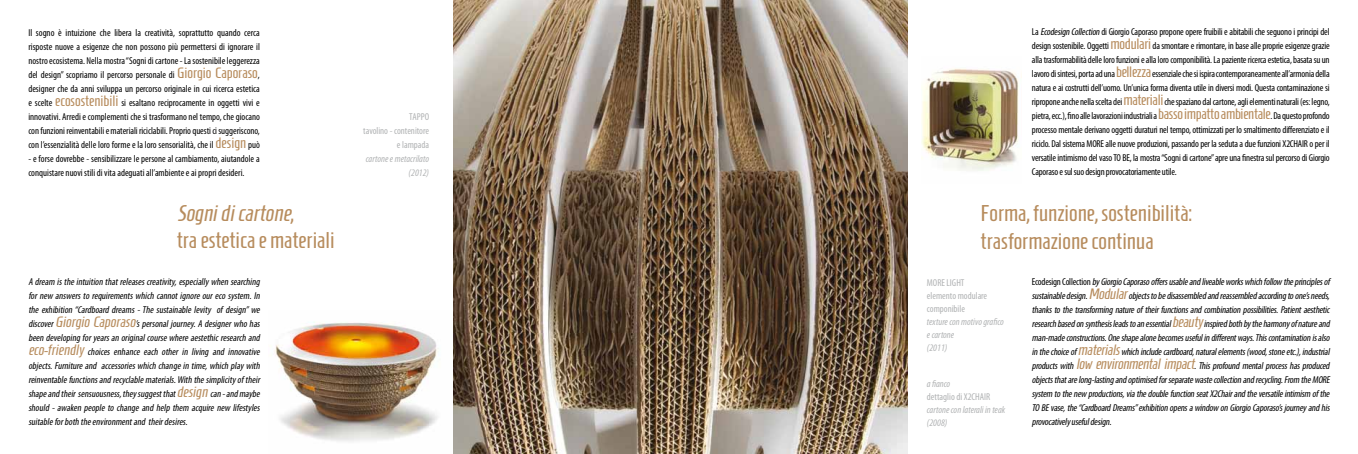
<style>
.page{position:relative;width:1358px;height:454px;background:#fff}
.page>*{position:absolute;margin:0;border:0;box-sizing:border-box;transform-origin:0 0}
.t1{font:22.8px/27.4px "Homenaje";color:#b78c5d}
.t2{font:condensed 10px/14px "Myriad Pro";color:#000;text-align:justify}
.t3{font:italic condensed 10px/14px "Myriad Pro";letter-spacing:-.02em;color:#000;text-align:justify}
.t4{font:italic condensed 10px/13px "Myriad Pro";color:#b1b3b4}
.t5{font:condensed 10px/14px "Myriad Pro";color:#b1b3b4;text-align:right}
.s1{font-family:"Homenaje";font-stretch:normal;font-size:15px;color:#b78c5d}
.s2{font-style:italic}
.s3{font-style:normal}
</style>
<div class="page">
<img style="left:922px;top:68px;width:97px;height:103px">
<img style="left:275px;top:311px;width:179px;height:143px">
<img style="left:454px;top:0;width:453px;height:454px">
<p class="t2" style="left:28px;top:25px;width:233px">Il sogno è intuizione che libera la creatività, soprattutto quando cerca risposte nuove a esigenze che non possono più permettersi di ignorare il nostro ecosistema. Nella mostra “Sogni di cartone - La sostenibile leggerezza del design” scopriamo il percorso personale di <span class="s1">Giorgio Caporaso</span>, designer che da anni sviluppa un percorso originale in cui ricerca estetica e scelte <span class="s1">ecosostenibili</span> si esaltano reciprocamente in oggetti vivi e innovativi. Arredi e complementi che si trasformano nel tempo, che giocano con funzioni reinventabili e materiali riciclabili. Proprio questi ci suggeriscono, con l’essenzialità delle loro forme e la loro sensorialità, che il <span class="s1">design</span> può</p>
<p class="t2" style="left:28px;top:151px;width:233px">- e forse dovrebbe - sensibilizzare le persone al cambiamento, aiutandole a conquistare nuovi stili di vita adeguati all’ambiente e ai propri desideri.</p>
<h1 class="t1" style="left:177px;top:199px;width:159px"><span class="s2">Sognidicartone</span>,<br>tra estetica e materiali</h1>
<p class="t5" style="left:363px;top:110px;width:67px">TAPPO<br>tavolino - contenitore e lampada</p>
<p class="t4" style="left:366px;top:152px;width:65px;line-height:14px;text-align:right">cartone e metacrilato (2012)</p>
<p class="t2" style="left:1032px;top:25px;width:299px">La <span class="s2">EcodesignCollection</span>di Giorgio Caporaso propone opere fruibili e abitabili che seguono i principi del design sostenibile. Oggetti <span class="s1">modulari</span> da smontare e rimontare, in base alle proprie esigenze grazie alla trasformabilità delle loro funzioni e alla loro componibilità. La paziente ricerca estetica, basata su un lavoro di sintesi, porta ad una <span class="s1">bellezza</span> essenziale che si ispira contemporaneamente all’armonia della natura e ai costrutti dell’uomo. Un’unica forma diventa utile in diversi modi. Questa contaminazione si ripropone anche nella scelta dei <span class="s1">materiali</span> che spaziano dal cartone, agli elementi naturali (es: legno, pietra, ecc.), fino alle lavorazioni industriali a <span class="s1">basso impatto ambientale</span>. Da questo profondo processo mentale derivano oggetti duraturi nel tempo, ottimizzati per lo smaltimento differenziato e il riciclo. Dal sistema MORE alle nuove produzioni, passando per la seduta a due funzioni X2CHAIR o per il versatile intimismo del vaso TO BE, la mostra “Sogni di cartone” apre una finestra sul percorso di Giorgio Caporaso e sul suo design provocatoriamente utile.</p>
<h1 class="t1" style="left:981px;top:199px;width:213px">Forma, funzione, sostenibilità: trasformazione continua</h1>
<p class="t3" style="left:28px;top:275px;width:235px">A dream istheintuition thatreleasescreativity,especiallywhen searching fornew answersto requirementswhich cannotignoreoureco system.In the exhibition “Cardboard dreams -The sustainable levity of design”we discover<span class="s1">Giorgio Caporaso</span>’spersonaljourney.A designerwho has been developing foryearsan originalcoursewhereaestethicresearch and <span class="s1">eco-friendly</span> choices enhance each other in living and innovative objects.Furnitureand accessorieswhich changein time,which playwith reinventablefunctionsand recyclablematerials.With thesimplicityof their shapeand theirsensuousness,theysuggestthat<span class="s1">design</span> can -and maybe should - awaken people to change and help them acquire new lifestyles suitableforboth theenvironmentand theirdesires.</p>
<p class="t3" style="left:1032px;top:275px;width:301px;text-align:left"><span class="s3">E c o d e s i g n C o l l e c t i o n</span> byGiorgioCaporasooffersusableandliveableworkswhichfollow theprinciplesof sustainabledesign.<span class="s1">Modular</span>objectstobedisassembledandreassembledaccordingtoone’sneeds, thankstothetransformingnatureof theirfunctionsandcombinationpossibilities.Patientaesthetic researchbasedonsynthesisleadstoanessential<span class="s1">beauty</span>inspiredbothbytheharmonyof natureand man-madeconstructions.Oneshapealonebecomesusefulindifferentways.Thiscontaminationisalso inthechoiceof <span class="s1">materials</span>whichincludecardboard,naturalelements(wood,stoneetc.),industrial products with <span class="s1">low environmentalimpact</span>.This profound mental process has produced objectsthatarelong-lastingandoptimisedforseparatewastecollectionandrecycling.From theMORE system tothenew productions,viathedoublefunctionseatX2Chairandtheversatileintimism of the TO BEvase,the“CardboardDreams”exhibitionopensawindow onGiorgioCaporaso’sjourneyandhis provocativelyusefuldesign.</p>
<p class="t5" style="left:927px;top:276px;width:62px;line-height:13px;text-align:left">MORE LIGHT elemento modulare componibile</p>
<p class="t4" style="left:927px;top:315px;width:78px">texture con motivo grafico e cartone<br>(2011)</p>
<p class="t4" style="left:927px;top:377px;width:25px">a fianco</p>
<p class="t5" style="left:927px;top:389px;width:65px">dettaglio di X2CHAIR</p>
<p class="t4" style="left:927px;top:403px;width:80px">cartone con laterali in teak (2008)</p>
</div>
